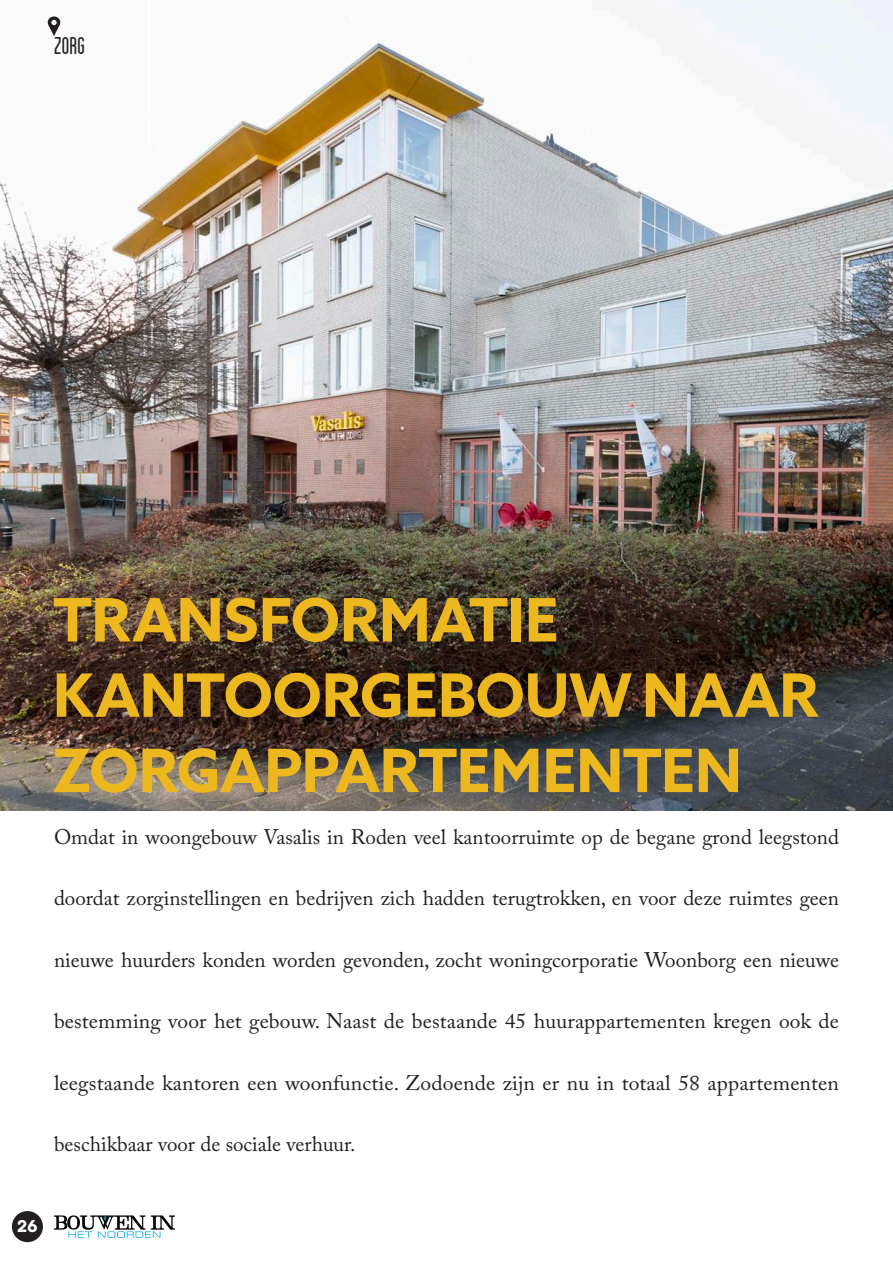
<style>
.page{position:relative;width:893px;height:1263px;background:#fff}
.page>*{position:absolute;margin:0;border:0;box-sizing:border-box;transform-origin:0 0}
.t1{font:700 59.85px/75.3px "Azo Sans";letter-spacing:-.01em;color:#ecb71f}
.t2{font:condensed 25.5px "Blanch";color:#231f20}
.Article_Intro{font:21px "Adobe Caslon Pro";color:#231f20}
.t3{font:18px "Archive";color:#fff}
</style>
<div class="page">
<img style="left:0;top:0;width:893px;height:810px">
<div style="left:12px;top:1211px;width:31px;height:31px;background:#231f20;border-radius:50%"></div>
<svg style="left:54px;top:1215px;width:121px;height:23px"></svg>
<svg style="left:48px;top:16px;width:12px;height:20px"></svg>
<svg style="left:51px;top:20px;width:6px;height:5px"></svg>
<p class="t2" style="left:54px;top:32px;width:33px">Zorg</p>
<p class="t1" style="left:53px;top:581px;width:767px">TRANSFORMATIE<br>KANTOORGEBOUW NAAR<br>ZORGAPPARTEMENTEN</p>
<p class="Article_Intro" style="left:54px;top:824px;width:786px">Omdat in woongebouw Vasalis in Roden veel kantoorruimte op de begane grond leegstond</p>
<p class="Article_Intro" style="left:54px;top:885px;width:786px">doordat zorginstellingen en bedrijven zich hadden terugtrokken, en voor deze ruimtes geen</p>
<p class="Article_Intro" style="left:54px;top:947px;width:787px">nieuwe huurders konden worden gevonden, zocht woningcorporatie Woonborg een nieuwe</p>
<p class="Article_Intro" style="left:54px;top:1008px;width:787px">bestemming voor het gebouw. Naast de bestaande 45 huurappartementen kregen ook de</p>
<p class="Article_Intro" style="left:54px;top:1070px;width:787px">leegstaande kantoren een woonfunctie. Zodoende zijn er nu in totaal 58 appartementen</p>
<p class="Article_Intro" style="left:54px;top:1131px;width:303px">beschikbaar voor de sociale verhuur.</p>
<p class="t3" style="left:17px;top:1216px;width:22px">26</p>
</div>
